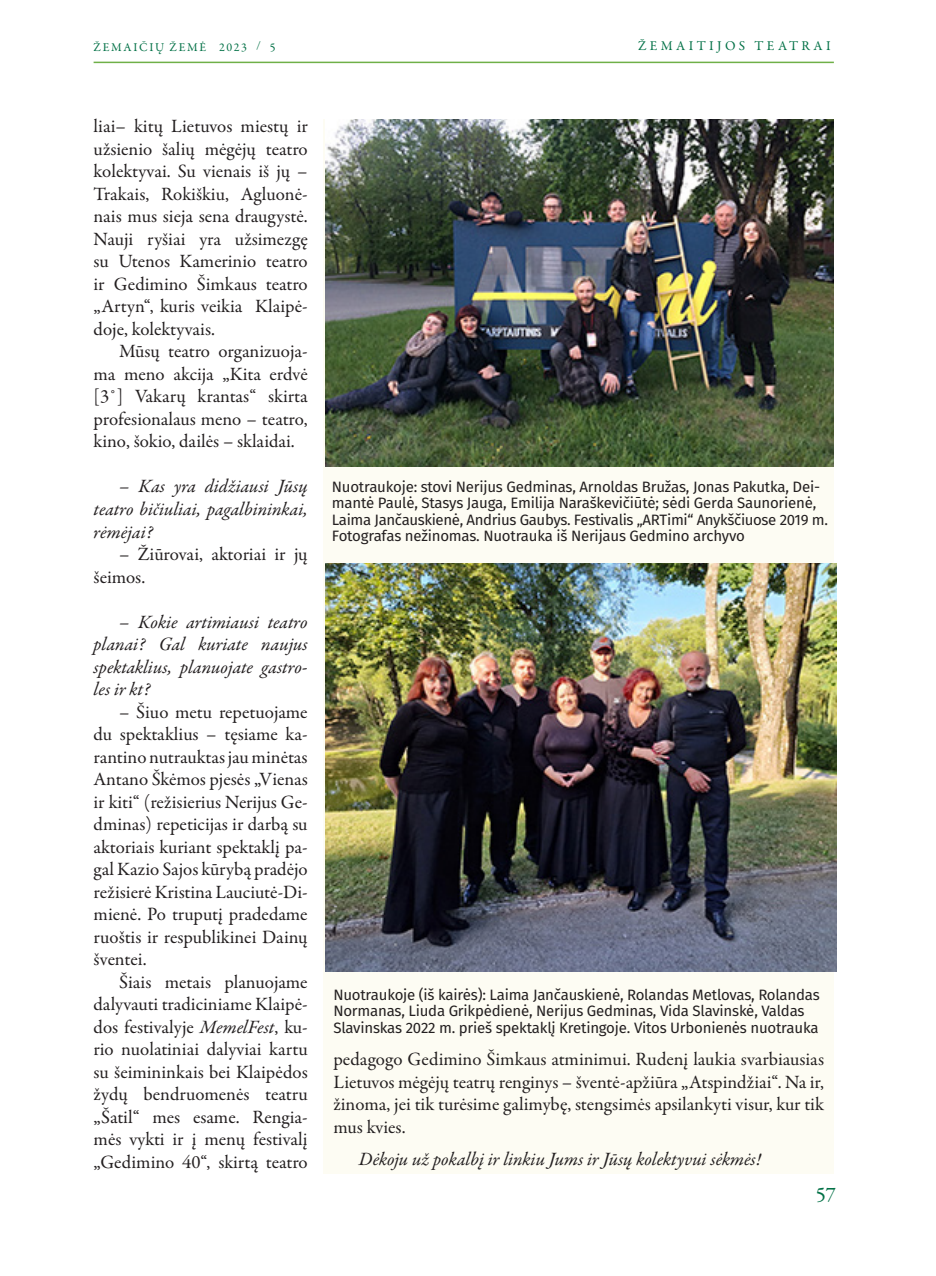
<style>
.page{position:relative;width:936px;height:1276px;background:#fff}
.page>*{position:absolute;margin:0;border:0;box-sizing:border-box;transform-origin:0 0}
.t1{font:21px "Garamond Premr Pro";color:#017045}
.tekstas{font:18.9px/22.5px "Garamond Premr Pro";color:#231f20;text-align:justify}
.tekstas-2{font:italic 18.9px/22.5px "Garamond Premr Pro";color:#231f20;text-align:justify}
.parašas{font:15px/16.5px "Fira Sans";letter-spacing:-.015em;color:#231f20}
.t2{font:13.5px "Garamond Premr Pro";letter-spacing:.25em;color:#017045}
.t3{font:12px "Garamond Premr Pro";letter-spacing:.14em;color:#017045}
.s1{font-style:italic}
</style>
<div class="page">
<hr style="left:94px;top:62px;width:739px;height:1px;background:#6fb048">
<div style="left:323px;top:119px;width:510px;height:1055px;background:#fdfcf3"></div>
<img style="left:326px;top:119px;width:507px;height:348px">
<img style="left:326px;top:563px;width:510px;height:408px">
<p class="t3" style="left:94px;top:40px;width:184px">ŽEMAIČIŲ ŽEMĖ 2023 / 5</p>
<p class="t2" style="left:638px;top:38px;width:194px">ŽEMAITIJOS TEATRAI</p>
<p class="tekstas" style="left:94px;top:116px;width:216px">liai– kitų Lietuvos miestų ir užsienio šalių mėgėjų teatro kolektyvai. Su vienais iš jų – Trakais, Rokiškiu, Agluonė&shy;nais mus sieja sena draugystė.<br>Nauji ryšiai yra užsimezgę su Utenos Kamerinio teatro ir Gedimino Šimkaus teatro „Artyn“, kuris veikia Klaipė&shy;doje, kolektyvais.</p>
<p class="tekstas" style="left:94px;top:341px;width:216px;text-indent:26px">Mūsų teatro organizuoja&shy;ma meno akcija „Kita erdvė [3˚] Vakarų krantas“ skirta profesionalaus meno – teatro, kino, šokio, dailės – sklaidai.</p>
<p class="tekstas-2" style="left:94px;top:476px;width:216px;text-indent:26px">– Kas yra didžiausi Jūsų teatro bičiuliai, pagalbininkai, rėmėjai?</p>
<p class="tekstas" style="left:94px;top:543px;width:216px;text-indent:26px">– Žiūrovai, aktoriai ir jų šeimos.</p>
<p class="tekstas-2" style="left:94px;top:611px;width:216px;text-indent:26px">– Kokie artimiausi teatro planai? Gal kuriate naujus spektaklius, planuojate gastro&shy;les ir kt?</p>
<p class="tekstas" style="left:94px;top:701px;width:216px;text-indent:26px">– Šiuo metu repetuojame du spektaklius – tęsiame ka&shy;rantino nutrauktas jau minėtas Antano Škėmos pjesės „Vienas ir kiti“ (režisierius Nerijus Ge&shy;dminas) repeticijas ir darbą su aktoriais kuriant spektaklį pa&shy;gal Kazio Sajos kūrybą pradėjo režisierė Kristina Lauciutė-Di&shy;mienė. Po truputį pradedame ruoštis ir respublikinei Dainų šventei.</p>
<p class="tekstas" style="left:94px;top:971px;width:216px;text-indent:26px">Šiais metais planuojame dalyvauti tradiciniame Klaipė&shy;dos festivalyje <span class="s1">MemelFest</span>, ku&shy;rio nuolatiniai dalyviai kartu su šeimininkais bei Klaipėdos žydų bendruomenės teatru „Šatil“ mes esame. Rengia&shy;mės vykti ir į menų festivalį „Gedimino 40“, skirtą teatro</p>
<p class="parašas" style="left:332px;top:479px;width:497px">Nuotraukoje: stovi Nerijus Gedminas, Arnoldas Bružas, Jonas Pakutka, Dei&shy;mantė Paulė, Stasys Jauga, Emilija Naraškevičiūtė; sėdi Gerda Saunorienė,<br>Laima Jančauskienė, Andrius Gaubys. Festivalis „ARTimi“ Anykščiuose 2019 m.</p>
<p class="parašas" style="left:332px;top:529px;width:414px">Fotografas nežinomas. Nuotrauka iš Nerijaus Gedmino archyvo</p>
<p class="parašas" style="left:333px;top:987px;width:488px">Nuotraukoje (iš kairės): Laima Jančauskienė, Rolandas Metlovas, Rolandas<br>Normanas, Liuda Grikpėdienė, Nerijus Gedminas, Vida Slavinskė, Valdas<br>Slavinskas 2022 m. prieš spektaklį Kretingoje. Vitos Urbonienės nuotrauka</p>
<p class="tekstas" style="left:333px;top:1048px;width:492px">pedagogo Gedimino Šimkaus atminimui. Rudenį laukia svarbiausias Lietuvos mėgėjų teatrų renginys – šventė-apžiūra „Atspindžiai“. Na ir, žinoma, jei tik turėsime galimybę, stengsimės apsilankyti visur, kur tik mus kvies.</p>
<p class="tekstas-2" style="left:359px;top:1149px;width:403px">Dėkoju už pokalbį ir linkiu Jums ir Jūsų kolektyvui sėkmės!</p>
<p class="t1" style="left:815px;top:1182px;width:22px">57</p>
</div>
